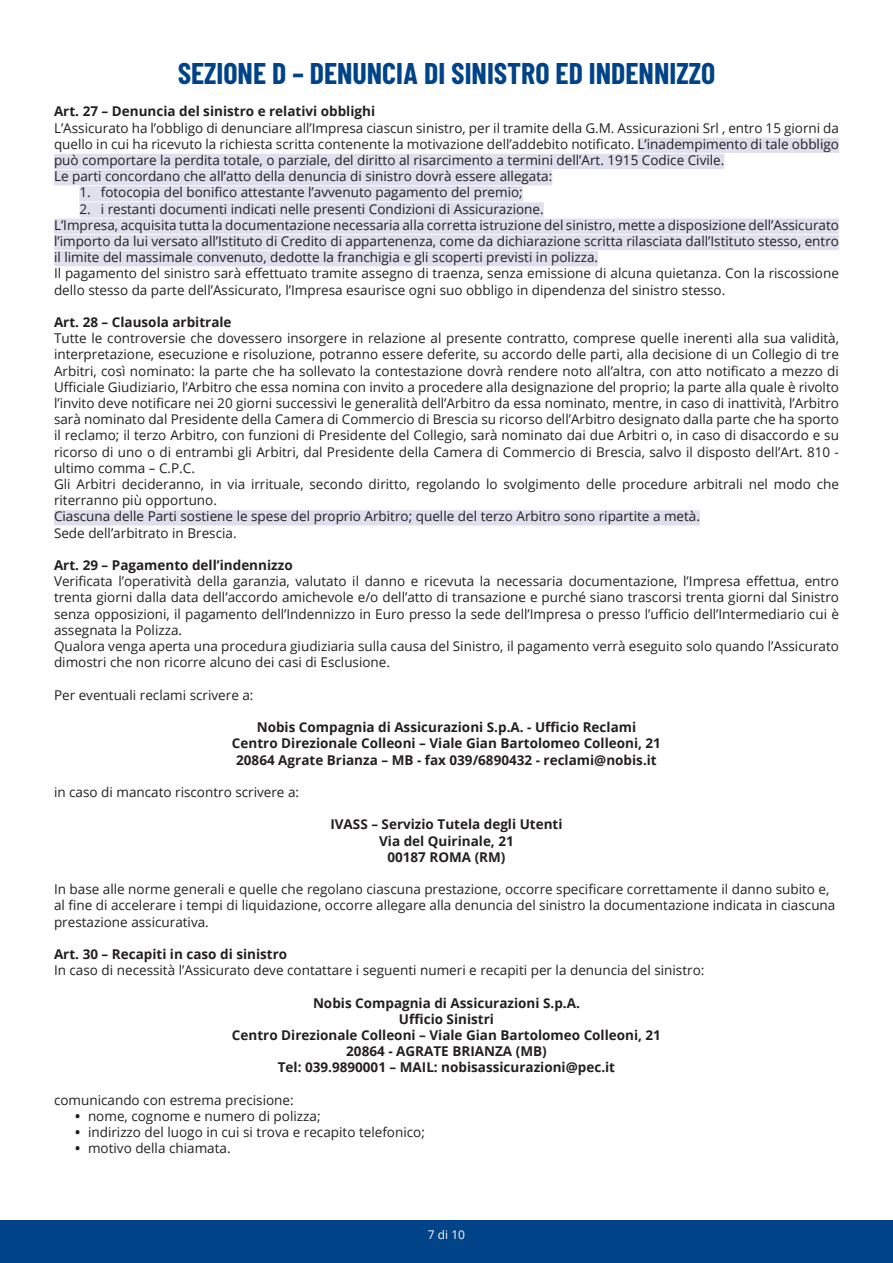
<style>
.page{position:relative;width:893px;height:1263px;background:#fff}
.page>*{position:absolute;margin:0;border:0;box-sizing:border-box;transform-origin:0 0}
.Heading_1{font:700 30px "Barlow Condensed";color:#004389}
.Body_Text{font:13.5px/16.2px "Open Sans";color:#231f20;text-align:justify}
.Heading_4{font:700 13.5px "Open Sans";color:#231f20}
.Elenco_numerato_a{font:13.5px "Open Sans";color:#231f20}
.t1{font:12px "Open Sans";color:#fff}
.s1{font-weight:700}
</style>
<div class="page">
<div style="left:0;top:1220px;width:893px;height:43px;background:#004389"></div>
<div style="left:637px;top:138px;width:202px;height:15px;background:#dfdfed"></div>
<div style="left:54px;top:154px;width:670px;height:15px;background:#dfdfed"></div>
<div style="left:54px;top:170px;width:498px;height:15px;background:#dfdfed"></div>
<div style="left:80px;top:186px;width:443px;height:15px;background:#dfdfed"></div>
<div style="left:80px;top:202px;width:464px;height:16px;background:#dfdfed"></div>
<div style="left:54px;top:219px;width:785px;height:15px;background:#dfdfed"></div>
<div style="left:54px;top:235px;width:785px;height:15px;background:#dfdfed"></div>
<div style="left:54px;top:251px;width:544px;height:15px;background:#dfdfed"></div>
<div style="left:54px;top:510px;width:646px;height:15px;background:#dfdfed"></div>
<p class="Heading_1" style="left:178px;top:55px;width:539px">SEZIONE D – DENUNCIA DI SINISTRO ED INDENNIZZO</p>
<p class="Heading_4" style="left:54px;top:102px;width:323px">Art. 27 – Denuncia del sinistro e relativi obblighi</p>
<p class="Body_Text" style="left:54px;top:119px;width:786px">L’Assicurato ha l’obbligo di denunciare all’Impresa ciascun sinistro, per il tramite della G.M. Assicurazioni Srl , entro 15 giorni da quello in cui ha ricevuto la richiesta scritta contenente la motivazione dell’addebito notificato. L’inadempimento di tale obbligo può comportare la perdita totale, o parziale, del diritto al risarcimento a termini dell’Art. 1915 Codice Civile.</p>
<p class="Body_Text" style="left:54px;top:168px;width:500px">Le parti concordano che all’atto della denuncia di sinistro dovrà essere allegata:</p>
<p class="Elenco_numerato_a" style="left:80px;top:183px;width:445px">1. fotocopia del bonifico attestante l’avvenuto pagamento del premio;</p>
<p class="Elenco_numerato_a" style="left:80px;top:199px;width:466px">2. i restanti documenti indicati nelle presenti Condizioni di Assicurazione.</p>
<p class="Body_Text" style="left:54px;top:216px;width:786px">L’Impresa, acquisita tutta la documentazione necessaria alla corretta istruzione del sinistro, mette a disposizione dell’Assicurato l’importo da lui versato all’Istituto di Credito di appartenenza, come da dichiarazione scritta rilasciata dall’Istituto stesso, entro il limite del massimale convenuto, dedotte la franchigia e gli scoperti previsti in polizza.</p>
<p class="Body_Text" style="left:54px;top:265px;width:786px">Il pagamento del sinistro sarà effettuato tramite assegno di traenza, senza emissione di alcuna quietanza. Con la riscossione dello stesso da parte dell’Assicurato, l’Impresa esaurisce ogni suo obbligo in dipendenza del sinistro stesso.</p>
<p class="Heading_4" style="left:54px;top:313px;width:179px">Art. 28 – Clausola arbitrale</p>
<p class="Body_Text" style="left:54px;top:330px;width:786px">Tutte le controversie che dovessero insorgere in relazione al presente contratto, comprese quelle inerenti alla sua validità, interpretazione, esecuzione e risoluzione, potranno essere deferite, su accordo delle parti, alla decisione di un Collegio di tre Arbitri, così nominato: la parte che ha sollevato la contestazione dovrà rendere noto all’altra, con atto notificato a mezzo di Ufficiale Giudiziario, l’Arbitro che essa nomina con invito a procedere alla designazione del proprio; la parte alla quale è rivolto l’invito deve notificare nei 20 giorni successivi le generalità dell’Arbitro da essa nominato, mentre, in caso di inattività, l’Arbitro sarà nominato dal Presidente della Camera di Commercio di Brescia su ricorso dell’Arbitro designato dalla parte che ha sporto il reclamo; il terzo Arbitro, con funzioni di Presidente del Collegio, sarà nominato dai due Arbitri o, in caso di disaccordo e su ricorso di uno o di entrambi gli Arbitri, dal Presidente della Camera di Commercio di Brescia, salvo il disposto dell’Art. 810 - ultimo comma – C.P.C.</p>
<p class="Body_Text" style="left:54px;top:476px;width:786px">Gli Arbitri decideranno, in via irrituale, secondo diritto, regolando lo svolgimento delle procedure arbitrali nel modo che riterranno più opportuno.</p>
<p class="Body_Text" style="left:54px;top:508px;width:647px">Ciascuna delle Parti sostiene le spese del proprio Arbitro; quelle del terzo Arbitro sono ripartite a metà.</p>
<p class="Body_Text" style="left:54px;top:524px;width:184px">Sede dell’arbitrato in Brescia.</p>
<p class="Heading_4" style="left:54px;top:556px;width:240px">Art. 29 – Pagamento dell’indennizzo</p>
<p class="Body_Text" style="left:54px;top:573px;width:786px">Verificata l’operatività della garanzia, valutato il danno e ricevuta la necessaria documentazione, l’Impresa effettua, entro trenta giorni dalla data dell’accordo amichevole e/o dell’atto di transazione e purché siano trascorsi trenta giorni dal Sinistro senza opposizioni, il pagamento dell’Indennizzo in Euro presso la sede dell’Impresa o presso l’ufficio dell’Intermediario cui è assegnata la Polizza.</p>
<p class="Body_Text" style="left:54px;top:638px;width:786px">Qualora venga aperta una procedura giudiziaria sulla causa del Sinistro, il pagamento verrà eseguito solo quando l’Assicurato dimostri che non ricorre alcuno dei casi di Esclusione.</p>
<p class="Body_Text" style="left:54px;top:686px;width:201px">Per eventuali reclami scrivere a:</p>
<p class="Heading_4" style="left:257px;top:718px;width:381px">Nobis Compagnia di Assicurazioni S.p.A. - Ufficio Reclami</p>
<p class="Heading_4" style="left:232px;top:734px;width:431px">Centro Direzionale Colleoni – Viale Gian Bartolomeo Colleoni, 21</p>
<p class="Heading_4" style="left:236px;top:750px;width:422px">20864 Agrate Brianza – MB - fax 039/6890432 - reclami@nobis.it</p>
<p class="Body_Text" style="left:54px;top:783px;width:247px">in caso di mancato riscontro scrivere a:</p>
<p class="Heading_4" style="left:330px;top:815px;width:234px">IVASS – Servizio Tutela degli Utenti</p>
<p class="Heading_4" style="left:379px;top:831px;width:136px">Via del Quirinale, 21</p>
<p class="Heading_4" style="left:387px;top:847px;width:120px">00187 ROMA (RM)</p>
<p class="Body_Text" style="left:54px;top:881px;width:783px;text-align:left">In base alle norme generali e quelle che regolano ciascuna prestazione, occorre specificare correttamente il danno subito e, al fine di accelerare i tempi di liquidazione, occorre allegare alla denuncia del sinistro la documentazione indicata in ciascuna prestazione assicurativa.</p>
<p class="Heading_4" style="left:54px;top:944px;width:235px">Art. 30 – Recapiti in caso di sinistro</p>
<p class="Body_Text" style="left:54px;top:962px;width:652px">In caso di necessità l’Assicurato deve contattare i seguenti numeri e recapiti per la denuncia del sinistro:</p>
<p class="Heading_4" style="left:313px;top:993px;width:268px">Nobis Compagnia di Assicurazioni S.p.A.</p>
<p class="Heading_4" style="left:399px;top:1009px;width:97px">Ufficio Sinistri</p>
<p class="Heading_4" style="left:232px;top:1025px;width:431px">Centro Direzionale Colleoni – Viale Gian Bartolomeo Colleoni, 21</p>
<p class="Heading_4" style="left:346px;top:1042px;width:202px">20864 - AGRATE BRIANZA (MB)</p>
<p class="Heading_4" style="left:278px;top:1058px;width:339px">Tel: 039.9890001 – MAIL: nobisassicurazioni@pec.it</p>
<p class="Body_Text" style="left:54px;top:1091px;width:241px">comunicando con estrema precisione:</p>
<p class="Elenco_numerato_a" style="left:75px;top:1107px;width:247px"><span class="s1">•</span> nome, cognome e numero di polizza;</p>
<p class="Elenco_numerato_a" style="left:75px;top:1123px;width:351px"><span class="s1">•</span> indirizzo del luogo in cui si trova e recapito telefonico;</p>
<p class="Elenco_numerato_a" style="left:75px;top:1139px;width:157px"><span class="s1">•</span> motivo della chiamata.</p>
<p class="t1" style="left:428px;top:1227px;width:39px">7 di 10</p>
</div>
